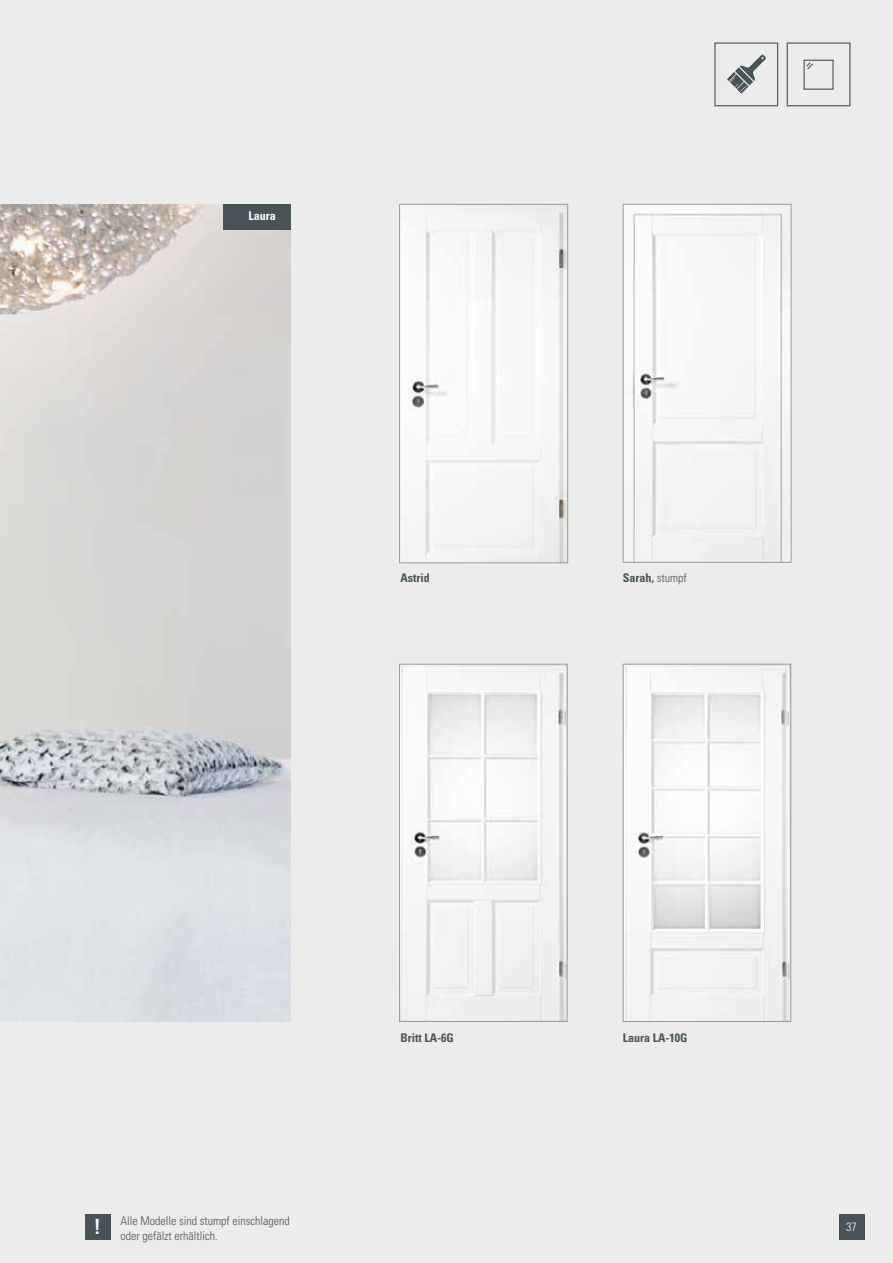
<style>
.page{position:relative;width:893px;height:1263px;background:#ececec}
.page>*{position:absolute;margin:0;border:0;box-sizing:border-box;transform-origin:0 0}
.t1{font:700 condensed 21px "Univers LT Std";color:#fff}
.t2{font:300 condensed 12px/15px "Univers LT Std";color:#485358}
.t3{font:700 condensed 12px "Univers LT Std";color:#485358}
.t4{font:700 condensed 12px "Univers LT Std";color:#fff}
.t5{font:300 condensed 12px "Univers LT Std";color:#fff}
.s1{font-weight:300}
</style>
<div class="page">
<img style="left:0;top:204px;width:291px;height:818px">
<div style="left:223px;top:204px;width:68px;height:26px;background:#485358"></div>
<div style="left:85px;top:1214px;width:25px;height:25px;background:#485358"></div>
<div style="left:839px;top:1214px;width:26px;height:25px;background:#485358"></div>
<div style="left:787px;top:43px;width:63px;height:63px;background:#ececec;border:1px solid #485358"></div>
<div style="left:803px;top:60px;width:31px;height:30px;border:1px solid #485358"></div>
<svg style="left:805px;top:61px;width:9px;height:9px"></svg>
<img style="left:625px;top:206px;width:164px;height:354px">
<div style="left:623px;top:204px;width:168px;height:358px;border:1px solid #9b9a9a"></div>
<img style="left:625px;top:666px;width:164px;height:354px">
<div style="left:623px;top:664px;width:168px;height:358px;border:1px solid #9b9a9a"></div>
<img style="left:402px;top:666px;width:163px;height:354px">
<div style="left:399px;top:664px;width:168px;height:358px;border:1px solid #9b9a9a"></div>
<img style="left:401px;top:206px;width:165px;height:355px">
<div style="left:399px;top:204px;width:169px;height:359px;border:1px solid #9b9a9a"></div>
<div style="left:714px;top:43px;width:64px;height:63px;background:#ececec;border:1px solid #485358"></div>
<svg style="left:727px;top:54px;width:39px;height:40px"></svg>
<p class="t4" style="left:249px;top:209px;width:29px">Laura</p>
<p class="t3" style="left:401px;top:570px;width:31px">Astrid</p>
<p class="t3" style="left:623px;top:570px;width:65px">Sarah, <span class="s1">stumpf</span></p>
<h1 class="t1" style="left:94px;top:1213px;width:8px">!</h1>
<p class="t2" style="left:121px;top:1213px;width:171px">Alle Modelle sind stumpf einschlagend oder gefälzt erhältlich.</p>
<p class="t3" style="left:401px;top:1030px;width:55px">Britt LA-6G</p>
<p class="t3" style="left:623px;top:1030px;width:66px">Laura LA-10G</p>
<p class="t5" style="left:846px;top:1220px;width:12px">37</p>
</div>
